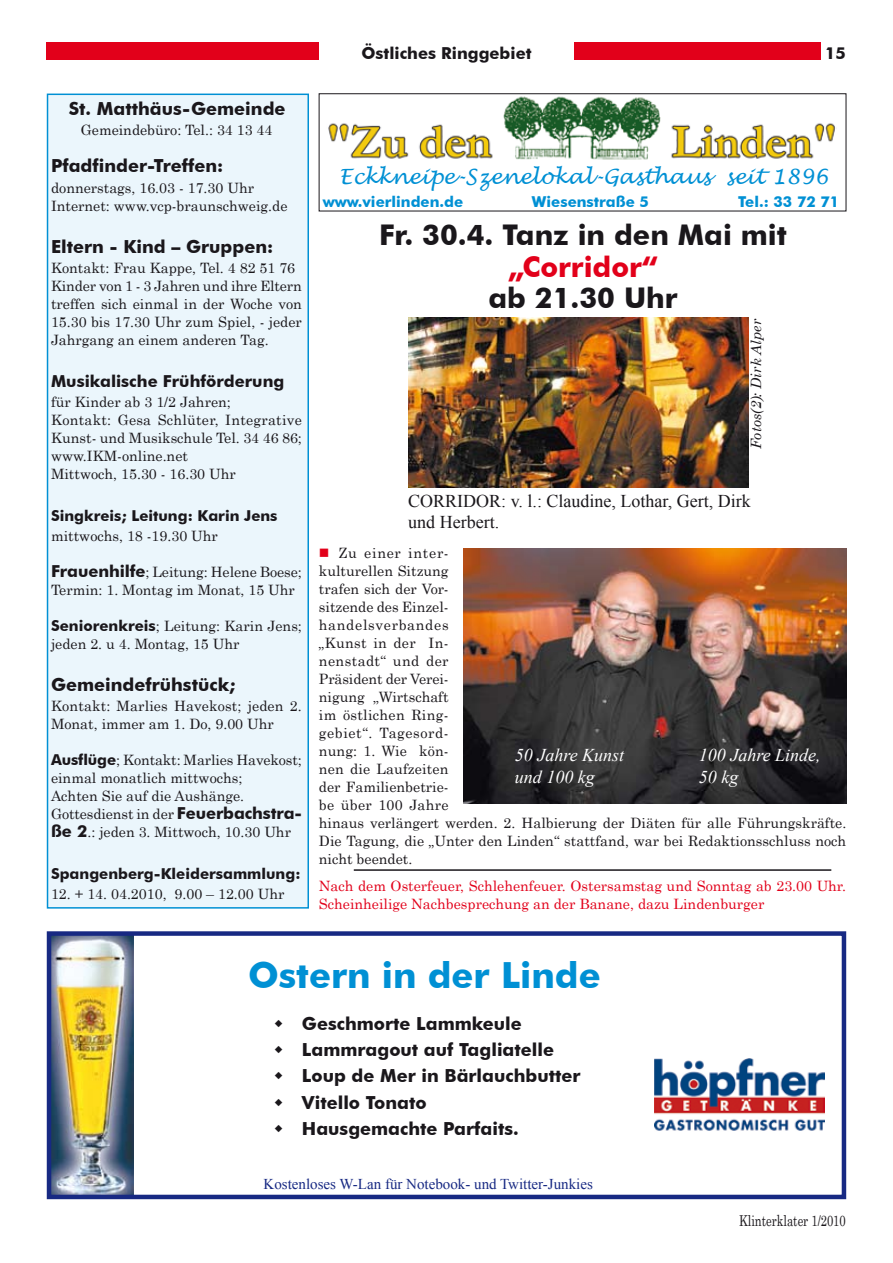
<style>
.page{position:relative;width:893px;height:1263px;background:#fff}
.page>*{position:absolute;margin:0;border:0;box-sizing:border-box;transform-origin:0 0}
.t1{font:700 36px "Futura BT";color:#0090d4}
.t2{font:700 28.5px "Futura BT";color:#1a171b}
.t3{font:700 28.5px "Futura BT";color:#e2001a}
.t4{font:italic 21px "Lucida Handwriting";color:#0090d4}
.t5{font:700 18px/26.1px "Futura BT";color:#1a171b}
.t6{font:18px/21.6px "Times New Roman";color:#1a171b}
.t7{font:italic 18px/21.6px "Times New Roman";color:#fff}
.t8{font:700 16.5px "Futura BT";color:#1a171b}
.t9{font:700 15px "Futura BT";color:#1a171b}
.t10{font:15px "Times New Roman";color:#172983}
.t11{font:700 15px "Futura BT";color:#0090d4}
.t12{font:15px "Century Schoolbook";color:#1a171b;scale:.75 1}
.t13{font:14.25px/18px "Century Schoolbook";color:#1a171b}
.t14{font:14.25px/18px "Century Schoolbook";color:#e2001a}
.t15{font:italic 14.25px "Century Schoolbook";color:#1a171b}
.s1{font-family:"Futura BT";font-weight:700;font-size:16.5px}
.s2{font-family:"Futura BT";font-weight:700;font-size:15px}
.s3{color:#e2001a}
</style>
<div class="page">
<img style="left:52px;top:936px;width:81px;height:258px">
<div style="left:47px;top:94px;width:262px;height:815px;background:#ebf6fc;border:2px solid #0090d4"></div>
<img style="left:328px;top:96px;width:507px;height:64px">
<div style="left:574px;top:43px;width:247px;height:17px;background:#e2001a"></div>
<div style="left:47px;top:43px;width:272px;height:17px;background:#e2001a"></div>
<div style="left:47px;top:931px;width:799px;height:268px;border:4px solid #172983"></div>
<img style="left:655px;top:1059px;width:170px;height:72px">
<img style="left:408px;top:317px;width:340px;height:170px">
<img style="left:463px;top:549px;width:383px;height:254px">
<hr style="left:354px;top:869px;width:477px;height:2px;background:#1a171b">
<p class="t5" style="left:69px;top:95px;width:218px">St. Matthäus-Gemeinde</p>
<p class="t13" style="left:81px;top:120px;width:193px">Gemeindebüro: Tel.: 34 13 44</p>
<p class="t5" style="left:51px;top:153px;width:174px">Pfadfinder-Treffen:</p>
<p class="t13" style="left:51px;top:178px;width:238px">donnerstags, 16.03 - 17.30 Uhr<br>Internet: www.vcp-braunschweig.de</p>
<p class="t5" style="left:51px;top:233px;width:224px">Eltern - Kind – Gruppen:</p>
<p class="t13" style="left:51px;top:258px;width:252px">Kontakt: Frau Kappe, Tel. 4 82 51 76<br>Kinder von 1 - 3 Jahren und ihre Eltern treffen sich einmal in der Woche von 15.30 bis 17.30 Uhr zum Spiel, - jeder Jahrgang an einem anderen Tag.</p>
<p class="t8" style="left:51px;top:371px;width:235px">Musikalische Frühförderung</p>
<p class="t13" style="left:51px;top:392px;width:252px">für Kinder ab 3 1/2 Jahren;<br>Kontakt: Gesa Schlüter, Integrative<br>Kunst- und Musikschule Tel. 34 46 86; www.IKM-online.net<br>Mittwoch, 15.30 - 16.30 Uhr</p>
<p class="t9" style="left:51px;top:506px;width:228px">Singkreis; Leitung: Karin Jens</p>
<p class="t13" style="left:51px;top:526px;width:168px">mittwochs, 18 -19.30 Uhr</p>
<p class="t13" style="left:51px;top:562px;width:252px"><span class="s1">Frauenhilfe</span>; Leitung: Helene Boese;<br>Termin: 1. Montag im Monat, 15 Uhr</p>
<p class="t13" style="left:51px;top:616px;width:252px"><span class="s2">Seniorenkreis</span>; Leitung: Karin Jens; jeden 2. u 4. Montag, 15 Uhr</p>
<p class="t5" style="left:51px;top:671px;width:186px">Gemeindefrühstück;</p>
<p class="t13" style="left:51px;top:696px;width:252px">Kontakt: Marlies Havekost; jeden 2.<br>Monat, immer am 1. Do, 9.00 Uhr</p>
<p class="t13" style="left:51px;top:750px;width:252px"><span class="s2">Ausflüge</span>; Kontakt: Marlies Havekost; einmal monatlich mittwochs;<br>Achten Sie auf die Aushänge.<br>Gottesdienst in der <span class="s1">Feuerbachstra&shy;ße 2</span>.: jeden 3. Mittwoch, 10.30 Uhr</p>
<p class="t9" style="left:51px;top:864px;width:251px">Spangenberg-Kleidersammlung:</p>
<p class="t13" style="left:51px;top:885px;width:235px">12. + 14. 04.2010, 9.00 – 12.00 Uhr</p>
<p class="t8" style="left:361px;top:43px;width:172px">Östliches Ringgebiet</p>
<p class="t8" style="left:825px;top:43px;width:22px">15</p>
<h3 class="t4" style="left:339px;top:164px;width:491px">Eckkneipe-Szenelokal-Gasthaus seit 1896</h3>
<p class="t11" style="left:323px;top:193px;width:142px">www.vierlinden.de</p>
<p class="t11" style="left:532px;top:193px;width:119px">Wiesenstraße 5</p>
<p class="t11" style="left:738px;top:193px;width:103px">Tel.: 33 72 71</p>
<h2 class="t2" style="left:379px;top:218px;width:409px">Fr. 30.4. Tanz in den Mai mit</h2>
<h2 class="t3" style="left:508px;top:249px;width:151px">„Corridor“</h2>
<h2 class="t2" style="left:488px;top:280px;width:191px">ab 21.30 Uhr</h2>
<p class="t15" style="left:747px;top:449px;width:132px;rotate:-90deg">Fotos(2): Dirk Alper</p>
<p class="t6" style="left:408px;top:489px;width:344px">CORRIDOR: v. l.: Claudine, Lothar, Gert, Dirk und Herbert.</p>
<p class="t13" style="left:319px;top:543px;width:529px"><span class="s3">■</span> Zu einer inter-<br>kulturellen Sitzung<br>trafen sich der Vor-<br>sitzende des Einzel-<br>handelsverbandes<br>„Kunst in der In-<br>nenstadt“ und der<br>Präsident der Verei-<br>nigung „Wirtschaft<br>im östlichen Ring-<br>gebiet“. Tagesord-<br>nung: 1. Wie kön-<br>nen die Laufzeiten<br>der Familienbetrie-<br>be über 100 Jahre<br>hinaus verlängert werden. 2. Halbierung der Diäten für alle Führungskräfte.<br>Die Tagung, die „Unter den Linden“ stattfand, war bei Redaktionsschluss noch nicht beendet.</p>
<p class="t7" style="left:515px;top:744px;width:111px">50 Jahre Kunst und 100 kg</p>
<p class="t7" style="left:699px;top:744px;width:123px">100 Jahre Linde,<br>50 kg</p>
<p class="t14" style="left:319px;top:876px;width:529px">Nach dem Osterfeuer, Schlehenfeuer. Ostersamstag und Sonntag ab 23.00 Uhr.<br>Scheinheilige Nachbesprechung an der Banane, dazu Lindenburger</p>
<h1 class="t1" style="left:248px;top:954px;width:354px">Ostern in der Linde</h1>
<p class="t5" style="left:302px;top:1011px;width:280px">Geschmorte Lammkeule<br>Lammragout auf Tagliatelle<br>Loup de Mer in Bärlauchbutter<br>Vitello Tonato<br>Hausgemachte Parfaits.</p>
<p class="t10" style="left:264px;top:1174px;width:331px">Kostenloses W-Lan für Notebook- und Twitter-Junkies</p>
<p class="t12" style="left:739px;top:1211px;width:144px">Klinterklater 1/2010</p>
</div>
